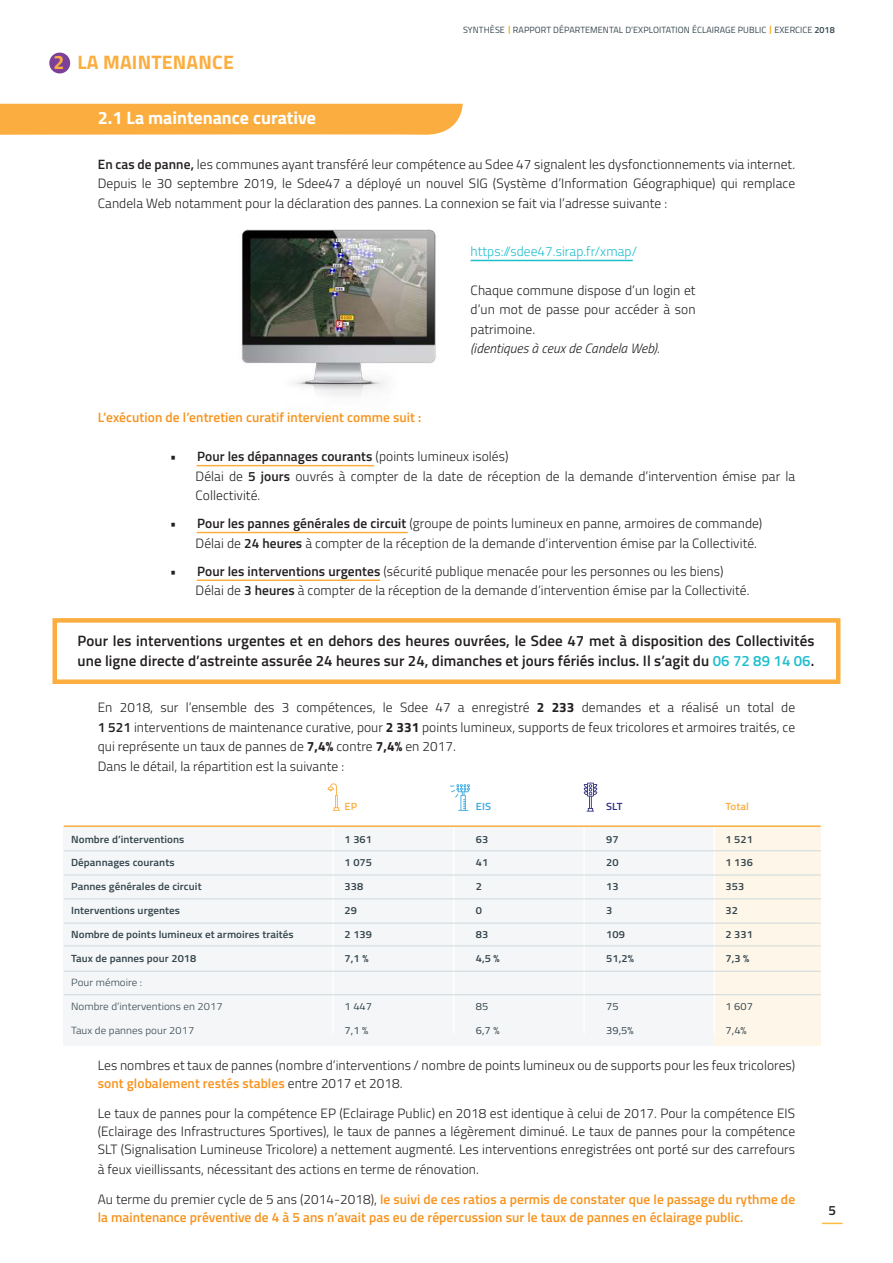
<style>
.page{position:relative;width:893px;height:1263px;background:#fff}
.page>*{position:absolute;margin:0;border:0;box-sizing:border-box;transform-origin:0 0}
.t1{font:700 19.5px "Titillium";letter-spacing:.01em;color:#fbae3f}
.t2{font:700 18px "Titillium";color:#fff}
.t3{font:600 15px/19.5px "Titillium";letter-spacing:.005em;color:#231f20}
.t4{font:300 13.5px/19.5px "Titillium";letter-spacing:.005em;color:#231f20}
.t5{font:600 13.5px/18px "Titillium";letter-spacing:.005em;color:#f7931d}
.t6{font:italic 300 13.5px "Titillium";letter-spacing:.005em;color:#231f20}
.t7{font:300 13.5px "Titillium";letter-spacing:.005em;color:#21bece}
.t8{font:600 13.5px "Titillium";color:#231f20}
.t9{font:600 10.35px "Titillium";letter-spacing:.005em;color:#33444d;scale:1.06 1}
.t10{font:300 10.35px "Titillium";letter-spacing:.005em;color:#33444d;scale:1.06 1}
.t11{font:10.35px "Titillium";letter-spacing:.005em;color:#33444d;scale:1.06 1}
.t12{font:600 10.35px "Titillium";letter-spacing:.005em;color:#fbae3f;scale:1.06 1}
.t13{font:600 10.35px "Titillium";color:#36a8e0;scale:1.06 1}
.t14{font:600 10.35px "Titillium";color:#2e2e82;scale:1.06 1}
.t15{font:9px "Titillium";letter-spacing:.01em;color:#33444d}
.s1{font-weight:600}
.s2{color:#21bece}
.s3{font-weight:700}
.s4{font-weight:600;color:#f7931d}
.s5{font-weight:300;color:#231f20}
</style>
<div class="page">
<hr style="left:822px;top:1222px;width:20px;height:2px;background:#fbbc3f">
<div style="left:49px;top:53px;width:21px;height:20px;background:#7c4099;border-radius:50%"></div>
<div style="left:0;top:104px;width:463px;height:31px;background:#fbae3f"></div>
<div style="left:52px;top:618px;width:788px;height:66px;border:4px solid #fbae3f"></div>
<hr style="left:197px;top:465px;width:177px;height:1px;background:#fbae3f">
<hr style="left:197px;top:579px;width:183px;height:2px;background:#fbae3f">
<hr style="left:197px;top:532px;width:211px;height:1px;background:#fbae3f">
<img style="left:241px;top:229px;width:232px;height:167px">
<hr style="left:471px;top:260px;width:162px;height:1px;background:#21bece">
<div style="left:64px;top:826px;width:651px;height:145px;background:#f4f6f7"></div>
<div style="left:714px;top:826px;width:107px;height:145px;background:#fef6e8"></div>
<div style="left:64px;top:971px;width:651px;height:74px;background:#f4f6f7"></div>
<div style="left:714px;top:971px;width:107px;height:74px;background:#fef6e8"></div>
<hr style="left:714px;top:820px;width:1px;height:214px;background:#fff">
<hr style="left:583px;top:820px;width:2px;height:214px;background:#fff">
<hr style="left:453px;top:820px;width:1px;height:214px;background:#fff">
<hr style="left:332px;top:820px;width:2px;height:214px;background:#fff">
<hr style="left:64px;top:875px;width:757px;height:1px;background:#cfd8dd">
<hr style="left:64px;top:923px;width:757px;height:1px;background:#cfd8dd">
<hr style="left:64px;top:946px;width:757px;height:1px;background:#cfd8dd">
<hr style="left:64px;top:971px;width:757px;height:1px;background:#cfd8dd">
<hr style="left:64px;top:994px;width:757px;height:1px;background:#cfd8dd">
<hr style="left:64px;top:850px;width:757px;height:1px;background:#cfd8dd">
<hr style="left:64px;top:899px;width:757px;height:1px;background:#cfd8dd">
<hr style="left:64px;top:825px;width:757px;height:2px;background:#fbae3f">
<svg style="left:328px;top:783px;width:12px;height:28px"></svg>
<svg style="left:450px;top:784px;width:20px;height:27px"></svg>
<svg style="left:584px;top:783px;width:13px;height:28px"></svg>
<h1 class="t1" style="left:54px;top:47px;width:182px">2 LA MAINTENANCE</h1>
<h2 class="t2" style="left:98px;top:104px;width:220px">2.1 La maintenance curative</h2>
<p class="t15" style="left:463px;top:23px;width:373px">SYNTHÈSE RAPPORT DÉPARTEMENTAL D’EXPLOITATION ÉCLAIRAGE PUBLIC EXERCICE <span class="s1">2018</span></p>
<p class="t4" style="left:98px;top:153px;width:699px;text-align:justify"><span class="s1">En cas de panne,</span> les communes ayant transféré leur compétence au Sdee 47 signalent les dysfonctionnements via internet.<br>Depuis le 30 septembre 2019, le Sdee47 a déployé un nouvel SIG (Système d’Information Géographique) qui remplace Candela Web notamment pour la déclaration des pannes. La connexion se fait via l’adresse suivante :</p>
<p class="t7" style="left:471px;top:241px;width:168px">https://sdee47.sirap.fr/xmap/</p>
<p class="t4" style="left:471px;top:280px;width:227px;text-align:justify">Chaque commune dispose d’un login et d’un mot de passe pour accéder à son patrimoine.</p>
<p class="t6" style="left:471px;top:339px;width:190px">(identiques à ceux de Candela Web).</p>
<p class="t5" style="left:98px;top:408px;width:325px">L’exécution de l’entretien curatif intervient comme suit :</p>
<p class="t4" style="left:196px;top:446px;width:601px;text-indent:-26px"><span class="s1">• Pour les dépannages courants</span> (points lumineux isolés)<br>Délai de <span class="s1">5 jours</span> ouvrés à compter de la date de réception de la demande d’intervention émise par la<br>Collectivité.</p>
<p class="t4" style="left:196px;top:513px;width:568px;text-indent:-26px"><span class="s1">• Pour les pannes générales de circuit</span> (groupe de points lumineux en panne, armoires de commande)<br>Délai de <span class="s1">24 heures</span> à compter de la réception de la demande d’intervention émise par la Collectivité.</p>
<p class="t4" style="left:196px;top:560px;width:555px;text-indent:-26px"><span class="s1">• Pour les interventions urgentes</span> (sécurité publique menacée pour les personnes ou les biens)<br>Délai de <span class="s1">3 heures</span> à compter de la réception de la demande d’intervention émise par la Collectivité.</p>
<p class="t3" style="left:78px;top:631px;width:738px">Pour les interventions urgentes et en dehors des heures ouvrées, le Sdee 47 met à disposition des Collectivités une ligne directe d’astreinte assurée 24 heures sur 24, dimanches et jours fériés inclus. Il s’agit du <span class="s2">06 72 89 14 06</span>.</p>
<p class="t4" style="left:98px;top:697px;width:699px">En 2018, sur l’ensemble des 3 compétences, le Sdee 47 a enregistré <span class="s3">2 233</span> demandes et a réalisé un total de <span class="s1">1 521</span> interventions de maintenance curative, pour <span class="s3">2 331</span> points lumineux, supports de feux tricolores et armoires traités, ce qui représente un taux de pannes de <span class="s3">7,4%</span> contre <span class="s3">7,4%</span> en 2017.<br>Dans le détail, la répartition est la suivante :</p>
<p class="t9" style="left:71px;top:831px;width:108px">Nombre d’interventions</p>
<p class="t9" style="left:71px;top:855px;width:99px">Dépannages courants</p>
<p class="t9" style="left:71px;top:879px;width:125px">Pannes générales de circuit</p>
<p class="t9" style="left:71px;top:903px;width:104px">Interventions urgentes</p>
<p class="t9" style="left:71px;top:927px;width:211px">Nombre de points lumineux et armoires traités</p>
<p class="t9" style="left:71px;top:950px;width:120px">Taux de pannes pour 2018</p>
<p class="t10" style="left:71px;top:975px;width:69px">Pour mémoire :</p>
<p class="t10" style="left:71px;top:998px;width:144px">Nombre d’interventions en 2017</p>
<p class="t10" style="left:71px;top:1022px;width:118px">Taux de pannes pour 2017</p>
<p class="t12" style="left:345px;top:798px;width:13px">EP</p>
<p class="t13" style="left:476px;top:798px;width:16px">EIS</p>
<p class="t14" style="left:606px;top:798px;width:17px">SLT</p>
<p class="t12" style="left:726px;top:798px;width:24px">Total</p>
<p class="t9" style="left:345px;top:831px;width:27px">1 361</p>
<p class="t9" style="left:345px;top:855px;width:27px">1 075</p>
<p class="t9" style="left:345px;top:879px;width:19px">338</p>
<p class="t9" style="left:345px;top:903px;width:13px">29</p>
<p class="t9" style="left:345px;top:927px;width:27px">2 139</p>
<p class="t9" style="left:345px;top:950px;width:24px">7,1 %</p>
<p class="t11" style="left:345px;top:999px;width:27px">1 447</p>
<p class="t11" style="left:345px;top:1023px;width:24px">7,1 %</p>
<p class="t9" style="left:476px;top:831px;width:13px">63</p>
<p class="t9" style="left:476px;top:855px;width:13px">41</p>
<p class="t9" style="left:476px;top:879px;width:7px">2</p>
<p class="t9" style="left:476px;top:903px;width:7px">0</p>
<p class="t9" style="left:476px;top:927px;width:13px">83</p>
<p class="t9" style="left:476px;top:950px;width:24px">4,5 %</p>
<p class="t11" style="left:476px;top:999px;width:13px">85</p>
<p class="t11" style="left:476px;top:1023px;width:24px">6,7 %</p>
<p class="t9" style="left:606px;top:831px;width:13px">97</p>
<p class="t9" style="left:606px;top:855px;width:13px">20</p>
<p class="t9" style="left:606px;top:879px;width:13px">13</p>
<p class="t9" style="left:606px;top:903px;width:7px">3</p>
<p class="t9" style="left:606px;top:927px;width:19px">109</p>
<p class="t9" style="left:606px;top:950px;width:28px">51,2%</p>
<p class="t11" style="left:606px;top:999px;width:13px">75</p>
<p class="t11" style="left:606px;top:1023px;width:27px">39,5%</p>
<p class="t9" style="left:726px;top:831px;width:27px">1 521</p>
<p class="t9" style="left:726px;top:855px;width:27px">1 136</p>
<p class="t9" style="left:726px;top:879px;width:19px">353</p>
<p class="t9" style="left:726px;top:903px;width:13px">32</p>
<p class="t9" style="left:726px;top:927px;width:27px">2 331</p>
<p class="t9" style="left:726px;top:950px;width:24px">7,3 %</p>
<p class="t11" style="left:726px;top:999px;width:27px">1 607</p>
<p class="t11" style="left:726px;top:1023px;width:21px">7,4%</p>
<p class="t4" style="left:98px;top:1056px;width:699px;line-height:18px">Les nombres et taux de pannes (nombre d’interventions / nombre de points lumineux ou de supports pour les feux tricolores) <span class="s4">sont globalement restés stables</span> entre 2017 et 2018.</p>
<p class="t4" style="left:98px;top:1104px;width:699px;line-height:18px;text-align:justify">Le taux de pannes pour la compétence EP (Eclairage Public) en 2018 est identique à celui de 2017. Pour la compétence EIS (Eclairage des Infrastructures Sportives), le taux de pannes a légèrement diminué. Le taux de pannes pour la compétence SLT (Signalisation Lumineuse Tricolore) a nettement augmenté. Les interventions enregistrées ont porté sur des carrefours</p>
<p class="t4" style="left:98px;top:1159px;width:383px">à feux vieillissants, nécessitant des actions en terme de rénovation.</p>
<p class="t5" style="left:98px;top:1189px;width:699px"><span class="s5">Au terme du premier cycle de 5 ans (2014-2018),</span> le suivi de ces ratios a permis de constater que le passage du rythme de la maintenance préventive de 4 à 5 ans n’avait pas eu de répercussion sur le taux de pannes en éclairage public.</p>
<p class="t8" style="left:828px;top:1200px;width:9px">5</p>
</div>
